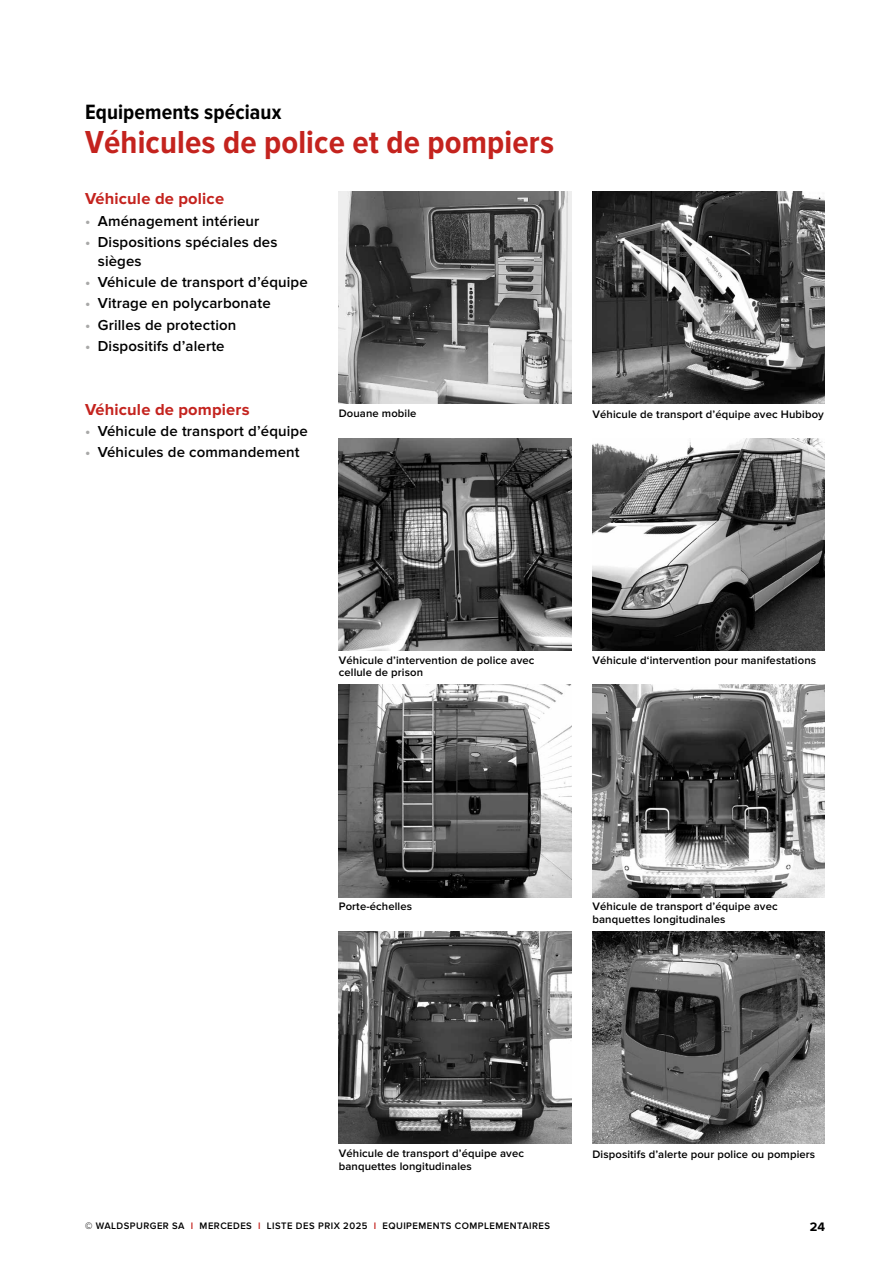
<style>
.page{position:relative;width:893px;height:1263px;background:#fff}
.page>*{position:absolute;margin:0;border:0;box-sizing:border-box;transform-origin:0 0}
.t1{font:700 33px "Proxima Nova Cond";letter-spacing:.005em;color:#c4231e}
.t2{font:700 21.45px "Proxima Nova Cond";letter-spacing:.005em;color:#000}
.t3{font:700 16.5px "Proxima Nova";letter-spacing:.01em;color:#c4231e}
.t4{font:600 15px/18.8px "Proxima Nova";letter-spacing:.01em;color:#000}
.t5{font:700 12.75px "Proxima Nova";color:#000}
.t6{font:600 11.25px/12.5px "Proxima Nova";letter-spacing:.01em;color:#000}
.t7{font:600 9.75px "Proxima Nova";letter-spacing:.05em;color:#000}
.s1{color:#a8a8a7}
.s2{color:#c4231e}
</style>
<div class="page">
<img style="left:339px;top:191px;width:232px;height:213px">
<img style="left:592px;top:191px;width:233px;height:213px">
<img style="left:592px;top:685px;width:233px;height:212px">
<img style="left:339px;top:931px;width:232px;height:213px">
<img style="left:339px;top:685px;width:232px;height:212px">
<img style="left:592px;top:931px;width:233px;height:213px">
<img style="left:339px;top:438px;width:232px;height:213px">
<img style="left:592px;top:438px;width:233px;height:213px">
<h2 class="t2" style="left:85px;top:100px;width:198px">Equipements spéciaux</h2>
<h1 class="t1" style="left:85px;top:124px;width:470px">Véhicules de police et de pompiers</h1>
<h3 class="t3" style="left:85px;top:189px;width:141px">Véhicule de police</h3>
<h3 class="t4" style="left:85px;top:212px;width:176px"><span class="s1">•</span> Aménagement intérieur</h3>
<h3 class="t4" style="left:98px;top:233px;width:181px;text-indent:-13px"><span class="s1">•</span> Dispositions spéciales des sièges</h3>
<h3 class="t4" style="left:85px;top:273px;width:224px"><span class="s1">•</span> Véhicule de transport d’équipe</h3>
<h3 class="t4" style="left:85px;top:294px;width:187px"><span class="s1">•</span> Vitrage en polycarbonate</h3>
<h3 class="t4" style="left:85px;top:316px;width:153px"><span class="s1">•</span> Grilles de protection</h3>
<h3 class="t4" style="left:85px;top:337px;width:141px"><span class="s1">•</span> Dispositifs d’alerte</h3>
<h3 class="t3" style="left:85px;top:400px;width:166px">Véhicule de pompiers</h3>
<h3 class="t4" style="left:85px;top:422px;width:224px"><span class="s1">•</span> Véhicule de transport d’équipe</h3>
<h3 class="t4" style="left:85px;top:443px;width:216px"><span class="s1">•</span> Véhicules de commandement</h3>
<p class="t6" style="left:339px;top:407px;width:79px">Douane mobile</p>
<p class="t6" style="left:592px;top:408px;width:233px">Véhicule de transport d’équipe avec Hubiboy</p>
<p class="t6" style="left:339px;top:654px;width:197px">Véhicule d’intervention de police avec cellule de prison</p>
<p class="t6" style="left:592px;top:654px;width:225px">Véhicule d‘intervention pour manifestations</p>
<p class="t6" style="left:339px;top:901px;width:75px">Porte-échelles</p>
<p class="t6" style="left:592px;top:901px;width:187px">Véhicule de transport d’équipe avec banquettes longitudinales</p>
<p class="t6" style="left:339px;top:1147px;width:187px">Véhicule de transport d’équipe avec banquettes longitudinales</p>
<p class="t6" style="left:592px;top:1148px;width:224px">Dispositifs d’alerte pour police ou pompiers</p>
<p class="t7" style="left:85px;top:1220px;width:466px">© WALDSPURGER SA <span class="s2">I</span> MERCEDES <span class="s2">I</span> LISTE DES PRIX 2025 <span class="s2">I</span> EQUIPEMENTS COMPLEMENTAIRES</p>
<p class="t5" style="left:810px;top:1219px;width:17px">24</p>
</div>
